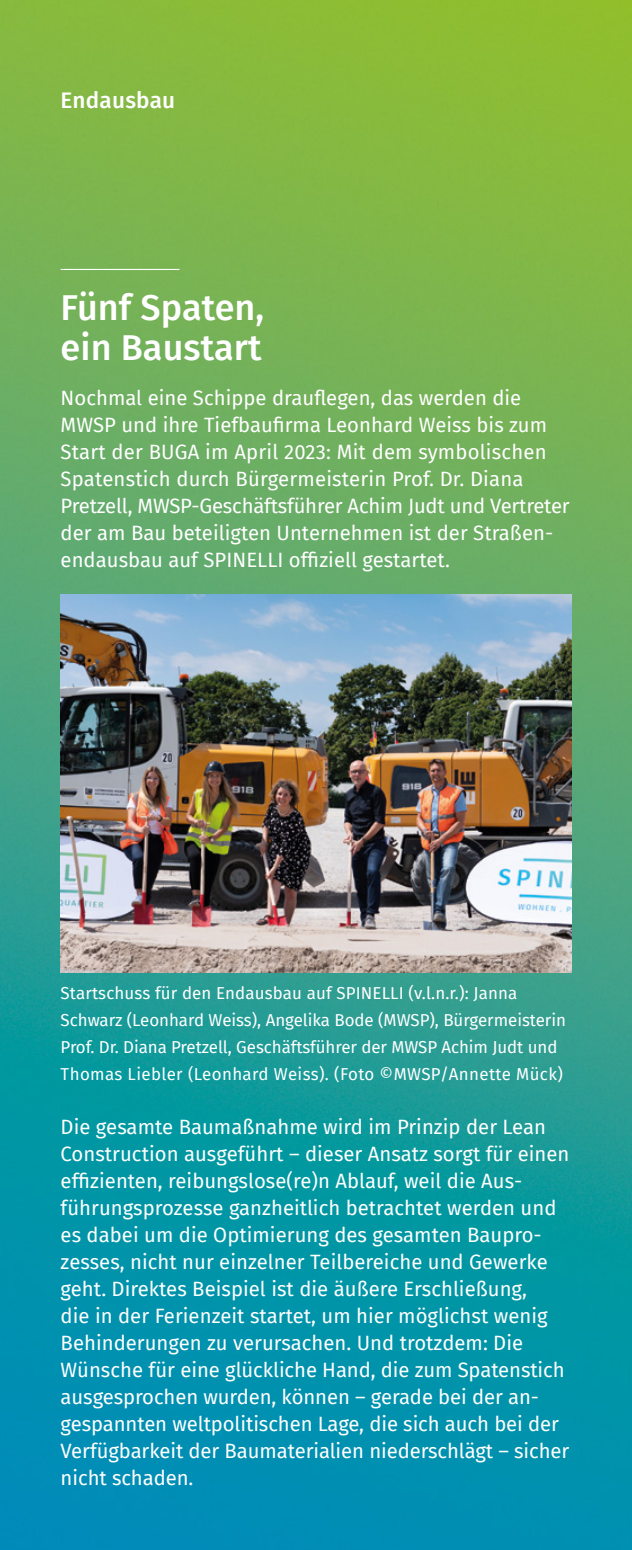
<style>
.page{position:relative;width:632px;height:1550px;background:#fff}
.page>*{position:absolute;margin:0;border:0;box-sizing:border-box;transform-origin:0 0}
.BF-Headline_h2{font:500 36px/40.5px "Fira Sans";color:#fff}
.BF-Bereich_h1{font:500 22.5px "Fira Sans";letter-spacing:.01em;color:#fff}
.t1{font:20.25px/27px "Fira Sans";color:#fff}
.t2{font:16.88px/27px "Fira Sans";color:#fff}
</style>
<div class="page">
<img style="left:0;top:0;width:631px;height:1550px">
<hr style="left:61px;top:269px;width:118px;height:1px;background:#fff">
<img style="left:61px;top:594px;width:510px;height:378px">
<h1 class="BF-Bereich_h1" style="left:61px;top:82px;width:116px">Endausbau</h1>
<h2 class="BF-Headline_h2" style="left:61px;top:285px;width:205px">Fünf Spaten, ein Baustart</h2>
<p class="t1" style="left:61px;top:384px;width:510px">Nochmal eine Schippe drauflegen, das werden die MWSP und ihre Tiefbaufirma Leonhard Weiss bis zum Start der BUGA im April 2023: Mit dem symbolischen Spatenstich durch Bürgermeisterin Prof. Dr. Diana Pretzell, MWSP-Geschäftsführer Achim Judt und Vertreter der am Bau beteiligten Unternehmen ist der Straßen&shy;endausbau auf SPINELLI offiziell gestartet.</p>
<p class="t2" style="left:61px;top:979px;width:506px">Startschuss für den Endausbau auf SPINELLI (v.l.n.r.): Janna Schwarz (Leonhard Weiss), Angelika Bode (MWSP), Bürgermeisterin Prof. Dr. Diana Pretzell, Geschäftsführer der MWSP Achim Judt und Thomas Liebler (Leonhard Weiss). (Foto ©MWSP/Annette Mück)</p>
<p class="t1" style="left:61px;top:1113px;width:510px">Die gesamte Baumaßnahme wird im Prinzip der Lean Construction ausgeführt – dieser Ansatz sorgt für einen effizienten, reibungslose(re)n Ablauf, weil die Aus&shy;führungsprozesse ganzheitlich betrachtet werden und es dabei um die Optimierung des gesamten Baupro&shy;zesses, nicht nur einzelner Teilbereiche und Gewerke geht. Direktes Beispiel ist die äußere Erschließung,<br>die in der Ferienzeit startet, um hier möglichst wenig Behinderungen zu verursachen. Und trotzdem: Die Wünsche für eine glückliche Hand, die zum Spatenstich ausgesprochen wurden, können – gerade bei der an&shy;gespannten weltpolitischen Lage, die sich auch bei der Verfügbarkeit der Baumaterialien niederschlägt – sicher nicht schaden.</p>
</div>
